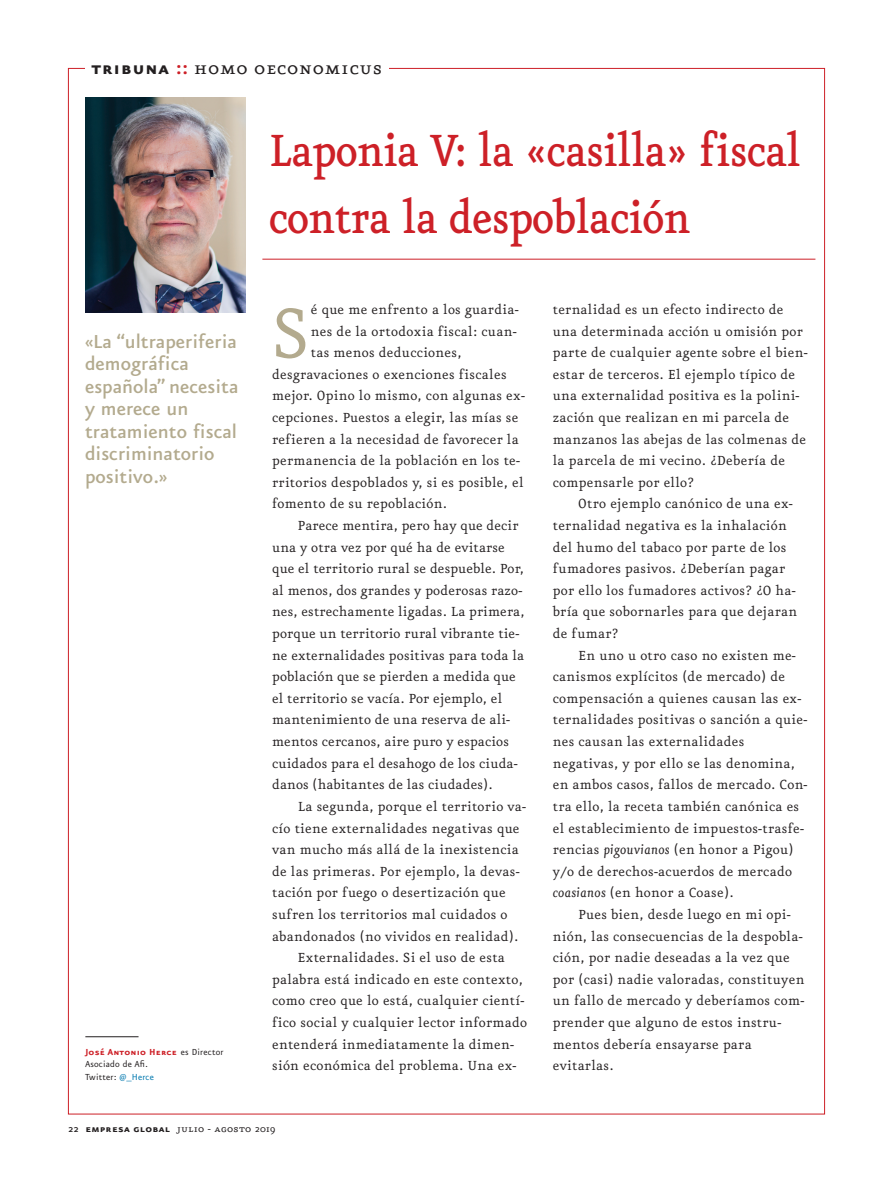
<style>
.page{position:relative;width:893px;height:1191px;background:#fff}
.page>*{position:absolute;margin:0;border:0;box-sizing:border-box;transform-origin:0 0}
.t1{font:82.95px "Eureka";color:#b3aa8e}
.t2{font:500 54px/66.9px "Eureka";letter-spacing:-.02em;color:#cd2027;scale:.9 1}
.t3{font:500 22.5px/22.5px "Eureka Sans";color:#b3aa8e}
.t4{font:21.9px "Eureka Small Caps";letter-spacing:.025em;color:#231f20}
.t5{font:15.75px/21.6px "Eureka";letter-spacing:.02em;color:#231f20}
.t6{font:12px "Eureka Sans Bold Caps";letter-spacing:.025em;color:#231f20}
.t7{font:10.5px/12.8px "Eureka Sans";letter-spacing:.015em;color:#231f20}
.t8{font:10.5px "Eureka Sans Bold Caps";letter-spacing:.015em;color:#cd2027}
.s1{font-family:"Eureka Sans Bold Caps"}
.s2{font-family:"Eureka Sans Bold Caps";color:#cd2027}
.s3{font-family:"Eureka Sans";color:#231f20}
.s4{color:#0078ae}
.s5{font-style:italic}
.s6{font-family:"Eureka";font-weight:500}
.s7{font-family:"Eureka Small Caps"}
.s8{font-family:"Eureka"}
</style>
<div class="page">
<hr style="left:262px;top:259px;width:553px;height:1px;background:#cd2027">
<img style="left:85px;top:98px;width:160px;height:215px">
<hr style="left:85px;top:1036px;width:54px;height:1px;background:#231f20">
<h3 class="t4" style="left:92px;top:57px;width:292px"><span class="s1">tribuna</span> <span class="s2">::</span> homo oeconomicus</h3>
<h3 class="t3" style="left:85px;top:328px;width:155px">«La “ultraperiferia demográfica española” necesita y merece un tratamiento fiscal discriminatorio positivo.»</h3>
<p class="t8" style="left:85px;top:1046px;width:140px">José Antonio Herce <span class="s3">es Director</span></p>
<p class="t7" style="left:85px;top:1058px;width:70px">Asociado de Afi.<br>Twitter: <span class="s4">@_Herce</span></p>
<h2 class="t2" style="left:269px;top:119px;width:593px">Laponia V: la «casilla» fiscal contra la despoblación</h2>
<h1 class="t1" style="left:272px;top:293px;width:39px">S</h1>
<p class="t5" style="left:311px;top:299px;width:209px">é que me enfrento a los guardia-</p>
<p class="t5" style="left:311px;top:321px;width:207px">nes de la ortodoxia fiscal: cuan-</p>
<p class="t5" style="left:311px;top:342px;width:152px">tas menos deducciones,</p>
<p class="t5" style="left:272px;top:364px;width:236px">desgravaciones o exenciones fiscales</p>
<p class="t5" style="left:272px;top:385px;width:254px">mejor. Opino lo mismo, con algunas ex-</p>
<p class="t5" style="left:272px;top:407px;width:248px">cepciones. Puestos a elegir, las mías se</p>
<p class="t5" style="left:272px;top:429px;width:248px">refieren a la necesidad de favorecer la</p>
<p class="t5" style="left:272px;top:450px;width:249px">permanencia de la población en los te-</p>
<p class="t5" style="left:272px;top:472px;width:253px">rritorios despoblados y, si es posible, el</p>
<p class="t5" style="left:272px;top:493px;width:176px">fomento de su repoblación.</p>
<p class="t5" style="left:298px;top:515px;width:222px">Parece mentira, pero hay que decir</p>
<p class="t5" style="left:272px;top:537px;width:234px">una y otra vez por qué ha de evitarse</p>
<p class="t5" style="left:272px;top:558px;width:253px">que el territorio rural se despueble. Por,</p>
<p class="t5" style="left:272px;top:580px;width:252px">al menos, dos grandes y poderosas razo-</p>
<p class="t5" style="left:272px;top:601px;width:254px">nes, estrechamente ligadas. La primera,</p>
<p class="t5" style="left:272px;top:623px;width:249px">porque un territorio rural vibrante tie-</p>
<p class="t5" style="left:272px;top:645px;width:253px">ne externalidades positivas para toda la</p>
<p class="t5" style="left:272px;top:666px;width:245px">población que se pierden a medida que</p>
<p class="t5" style="left:272px;top:688px;width:232px">el territorio se vacía. Por ejemplo, el</p>
<p class="t5" style="left:272px;top:709px;width:240px">mantenimiento de una reserva de ali-</p>
<p class="t5" style="left:272px;top:731px;width:238px">mentos cercanos, aire puro y espacios</p>
<p class="t5" style="left:272px;top:753px;width:247px">cuidados para el desahogo de los ciuda-</p>
<p class="t5" style="left:272px;top:774px;width:222px">danos (habitantes de las ciudades).</p>
<p class="t5" style="left:298px;top:796px;width:230px">La segunda, porque el territorio va-</p>
<p class="t5" style="left:272px;top:817px;width:249px">cío tiene externalidades negativas que</p>
<p class="t5" style="left:272px;top:839px;width:248px">van mucho más allá de la inexistencia</p>
<p class="t5" style="left:272px;top:861px;width:249px">de las primeras. Por ejemplo, la devas-</p>
<p class="t5" style="left:272px;top:882px;width:235px">tación por fuego o desertización que</p>
<p class="t5" style="left:272px;top:904px;width:237px">sufren los territorios mal cuidados o</p>
<p class="t5" style="left:272px;top:925px;width:248px">abandonados (no vividos en realidad).</p>
<p class="t5" style="left:298px;top:947px;width:209px">Externalidades. Si el uso de esta</p>
<p class="t5" style="left:272px;top:969px;width:252px">palabra está indicado en este contexto,</p>
<p class="t5" style="left:272px;top:990px;width:254px">como creo que lo está, cualquier cientí-</p>
<p class="t5" style="left:272px;top:1012px;width:257px">fico social y cualquier lector informado</p>
<p class="t5" style="left:272px;top:1033px;width:243px">entenderá inmediatamente la dimen-</p>
<p class="t5" style="left:272px;top:1055px;width:246px">sión económica del problema. Una ex-</p>
<p class="t5" style="left:553px;top:299px;width:256px">ternalidad es un efecto indirecto de una determinada acción u omisión por parte de cualquier agente sobre el bien&shy;estar de terceros. El ejemplo típico de una externalidad positiva es la polini&shy;zación que realizan en mi parcela de manzanos las abejas de las colmenas de la parcela de mi vecino. ¿Debería de compensarle por ello?</p>
<p class="t5" style="left:553px;top:493px;width:246px;text-indent:26px">Otro ejemplo canónico de una ex&shy;ternalidad negativa es la inhalación del humo del tabaco por parte de los fumadores pasivos. ¿Deberían pagar por ello los fumadores activos? ¿O ha&shy;bría que sobornarles para que dejaran de fumar?</p>
<p class="t5" style="left:553px;top:645px;width:256px;text-indent:26px">En uno u otro caso no existen me&shy;canismos explícitos (de mercado) de compensación a quienes causan las ex&shy;ternalidades positivas o sanción a quie&shy;nes causan las externalidades negativas, y por ello se las denomina, en ambos casos, fallos de mercado. Con&shy;tra ello, la receta también canónica es el establecimiento de impuestos-trasfe&shy;rencias <span class="s5">pigouvianos</span> (en honor a Pigou) y/o de derechos-acuerdos de mercado <span class="s5">coasianos</span> (en honor a Coase).</p>
<p class="t5" style="left:553px;top:904px;width:253px;text-indent:26px">Pues bien, desde luego en mi opi&shy;nión, las consecuencias de la despobla&shy;ción, por nadie deseadas a la vez que por (casi) nadie valoradas, constituyen un fallo de mercado y deberíamos com&shy;prender que alguno de estos instru&shy;mentos debería ensayarse para evitarlas.</p>
<p class="t6" style="left:68px;top:1122px;width:209px"><span class="s6">22</span> empresa global <span class="s7">julio - agosto</span> <span class="s8">2019</span></p>
</div>
